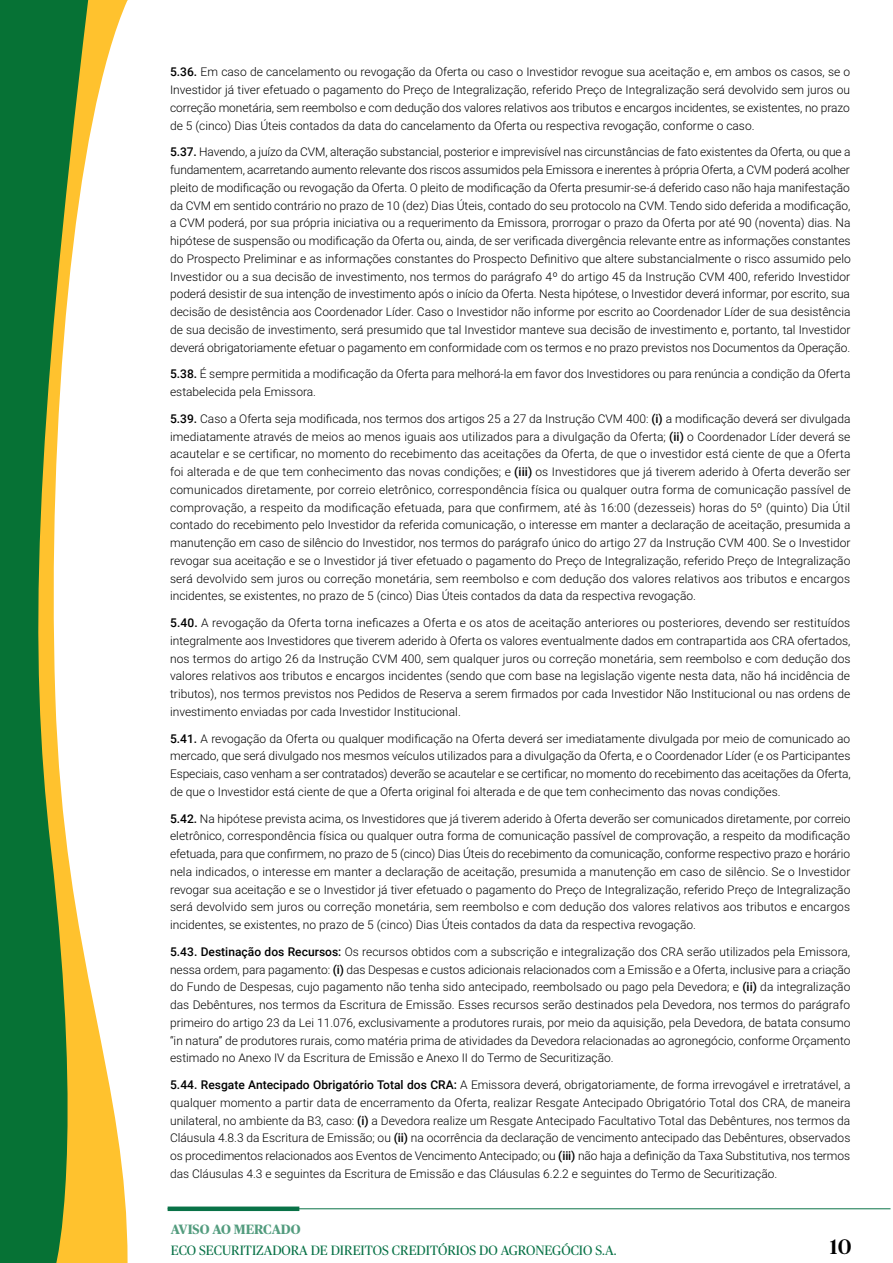
<style>
.page{position:relative;width:893px;height:1263px;background:#fff}
.page>*{position:absolute;margin:0;border:0;box-sizing:border-box;transform-origin:0 0}
.t1{font:500 21px "Publico";color:#000}
.t2{font:13.5px "Publico";color:#097247}
.t3{font:700 13.5px "Publico";color:#539c7e}
.t4{font:300 12px/17.7px "Roboto";color:#000;text-align:justify}
.s1{font-weight:500}
</style>
<div class="page">
<hr style="left:168px;top:1208px;width:722px;height:1px;background:#097247">
<div style="left:168px;top:1206px;width:131px;height:5px;background:#097247"></div>
<div style="left:0;top:0;width:28px;height:1263px;background:#067235"></div>
<svg style="left:28px;top:0;width:100px;height:1263px"></svg>
<p class="t4" style="left:170px;top:63px;width:682px"><span class="s1">5.36.</span> Em caso de cancelamento ou revogação da Oferta ou caso o Investidor revogue sua aceitação e, em ambos os casos, se o Investidor já tiver efetuado o pagamento do Preço de Integralização, referido Preço de Integralização será devolvido sem juros ou correção monetária, sem reembolso e com dedução dos valores relativos aos tributos e encargos incidentes, se existentes, no prazo de 5 (cinco) Dias Úteis contados da data do cancelamento da Oferta ou respectiva revogação, conforme o caso.</p>
<p class="t4" style="left:170px;top:143px;width:682px"><span class="s1">5.37.</span> Havendo, a juízo da CVM, alteração substancial, posterior e imprevisível nas circunstâncias de fato existentes da Oferta, ou que a fundamentem, acarretando aumento relevante dos riscos assumidos pela Emissora e inerentes à própria Oferta, a CVM poderá acolher pleito de modificação ou revogação da Oferta. O pleito de modificação da Oferta presumir-se-á deferido caso não haja manifestação da CVM em sentido contrário no prazo de 10 (dez) Dias Úteis, contado do seu protocolo na CVM. Tendo sido deferida a modificação, a CVM poderá, por sua própria iniciativa ou a requerimento da Emissora, prorrogar o prazo da Oferta por até 90 (noventa) dias. Na hipótese de suspensão ou modificação da Oferta ou, ainda, de ser verificada divergência relevante entre as informações constantes do Prospecto Preliminar e as informações constantes do Prospecto Definitivo que altere substancialmente o risco assumido pelo Investidor ou a sua decisão de investimento, nos termos do parágrafo 4º do artigo 45 da Instrução CVM 400, referido Investidor poderá desistir de sua intenção de investimento após o início da Oferta. Nesta hipótese, o Investidor deverá informar, por escrito, sua decisão de desistência aos Coordenador Líder. Caso o Investidor não informe por escrito ao Coordenador Líder de sua desistência de sua decisão de investimento, será presumido que tal Investidor manteve sua decisão de investimento e, portanto, tal Investidor deverá obrigatoriamente efetuar o pagamento em conformidade com os termos e no prazo previstos nos Documentos da Operação.</p>
<p class="t4" style="left:170px;top:365px;width:682px"><span class="s1">5.38.</span> É sempre permitida a modificação da Oferta para melhorá-la em favor dos Investidores ou para renúncia a condição da Oferta estabelecida pela Emissora.</p>
<p class="t4" style="left:170px;top:409px;width:682px"><span class="s1">5.39.</span> Caso a Oferta seja modificada, nos termos dos artigos 25 a 27 da Instrução CVM 400: <span class="s1">(i)</span> a modificação deverá ser divulgada imediatamente através de meios ao menos iguais aos utilizados para a divulgação da Oferta; <span class="s1">(ii)</span> o Coordenador Líder deverá se acautelar e se certificar, no momento do recebimento das aceitações da Oferta, de que o investidor está ciente de que a Oferta foi alterada e de que tem conhecimento das novas condições; e <span class="s1">(iii)</span> os Investidores que já tiverem aderido à Oferta deverão ser comunicados diretamente, por correio eletrônico, correspondência física ou qualquer outra forma de comunicação passível de comprovação, a respeito da modificação efetuada, para que confirmem, até às 16:00 (dezesseis) horas do 5º (quinto) Dia Útil contado do recebimento pelo Investidor da referida comunicação, o interesse em manter a declaração de aceitação, presumida a manutenção em caso de silêncio do Investidor, nos termos do parágrafo único do artigo 27 da Instrução CVM 400. Se o Investidor revogar sua aceitação e se o Investidor já tiver efetuado o pagamento do Preço de Integralização, referido Preço de Integralização será devolvido sem juros ou correção monetária, sem reembolso e com dedução dos valores relativos aos tributos e encargos incidentes, se existentes, no prazo de 5 (cinco) Dias Úteis contados da data da respectiva revogação.</p>
<p class="t4" style="left:170px;top:613px;width:682px"><span class="s1">5.40.</span> A revogação da Oferta torna ineficazes a Oferta e os atos de aceitação anteriores ou posteriores, devendo ser restituídos integralmente aos Investidores que tiverem aderido à Oferta os valores eventualmente dados em contrapartida aos CRA ofertados, nos termos do artigo 26 da Instrução CVM 400, sem qualquer juros ou correção monetária, sem reembolso e com dedução dos valores relativos aos tributos e encargos incidentes (sendo que com base na legislação vigente nesta data, não há incidência de tributos), nos termos previstos nos Pedidos de Reserva a serem firmados por cada Investidor Não Institucional ou nas ordens de investimento enviadas por cada Investidor Institucional.</p>
<p class="t4" style="left:170px;top:729px;width:682px"><span class="s1">5.41.</span> A revogação da Oferta ou qualquer modificação na Oferta deverá ser imediatamente divulgada por meio de comunicado ao mercado, que será divulgado nos mesmos veículos utilizados para a divulgação da Oferta, e o Coordenador Líder (e os Participantes Especiais, caso venham a ser contratados) deverão se acautelar e se certificar, no momento do recebimento das aceitações da Oferta, de que o Investidor está ciente de que a Oferta original foi alterada e de que tem conhecimento das novas condições.</p>
<p class="t4" style="left:170px;top:809px;width:682px"><span class="s1">5.42.</span> Na hipótese prevista acima, os Investidores que já tiverem aderido à Oferta deverão ser comunicados diretamente, por correio eletrônico, correspondência física ou qualquer outra forma de comunicação passível de comprovação, a respeito da modificação efetuada, para que confirmem, no prazo de 5 (cinco) Dias Úteis do recebimento da comunicação, conforme respectivo prazo e horário nela indicados, o interesse em manter a declaração de aceitação, presumida a manutenção em caso de silêncio. Se o Investidor revogar sua aceitação e se o Investidor já tiver efetuado o pagamento do Preço de Integralização, referido Preço de Integralização será devolvido sem juros ou correção monetária, sem reembolso e com dedução dos valores relativos aos tributos e encargos incidentes, se existentes, no prazo de 5 (cinco) Dias Úteis contados da data da respectiva revogação.</p>
<p class="t4" style="left:170px;top:942px;width:682px"><span class="s1">5.43. Destinação dos Recursos:</span> Os recursos obtidos com a subscrição e integralização dos CRA serão utilizados pela Emissora, nessa ordem, para pagamento: <span class="s1">(i)</span> das Despesas e custos adicionais relacionados com a Emissão e a Oferta, inclusive para a criação do Fundo de Despesas, cujo pagamento não tenha sido antecipado, reembolsado ou pago pela Devedora; e <span class="s1">(ii)</span> da integralização das Debêntures, nos termos da Escritura de Emissão. Esses recursos serão destinados pela Devedora, nos termos do parágrafo primeiro do artigo 23 da Lei 11.076, exclusivamente a produtores rurais, por meio da aquisição, pela Devedora, de batata consumo “in natura” de produtores rurais, como matéria prima de atividades da Devedora relacionadas ao agronegócio, conforme Orçamento estimado no Anexo IV da Escritura de Emissão e Anexo II do Termo de Securitização.</p>
<p class="t4" style="left:170px;top:1075px;width:682px"><span class="s1">5.44. Resgate Antecipado Obrigatório Total dos CRA:</span> A Emissora deverá, obrigatoriamente, de forma irrevogável e irretratável, a qualquer momento a partir data de encerramento da Oferta, realizar Resgate Antecipado Obrigatório Total dos CRA, de maneira unilateral, no ambiente da B3, caso: <span class="s1">(i)</span> a Devedora realize um Resgate Antecipado Facultativo Total das Debêntures, nos termos da Cláusula 4.8.3 da Escritura de Emissão; ou <span class="s1">(ii)</span> na ocorrência da declaração de vencimento antecipado das Debêntures, observados os procedimentos relacionados aos Eventos de Vencimento Antecipado; ou <span class="s1">(iii)</span> não haja a definição da Taxa Substitutiva, nos termos das Cláusulas 4.3 e seguintes da Escritura de Emissão e das Cláusulas 6.2.2 e seguintes do Termo de Securitização.</p>
<p class="t3" style="left:171px;top:1222px;width:131px">AVISO AO MERCADO</p>
<p class="t2" style="left:171px;top:1243px;width:447px">ECO SECURITIZADORA DE DIREITOS CREDITÓRIOS DO AGRONEGÓCIO S.A.</p>
<h1 class="t1" style="left:830px;top:1235px;width:23px">10</h1>
</div>
